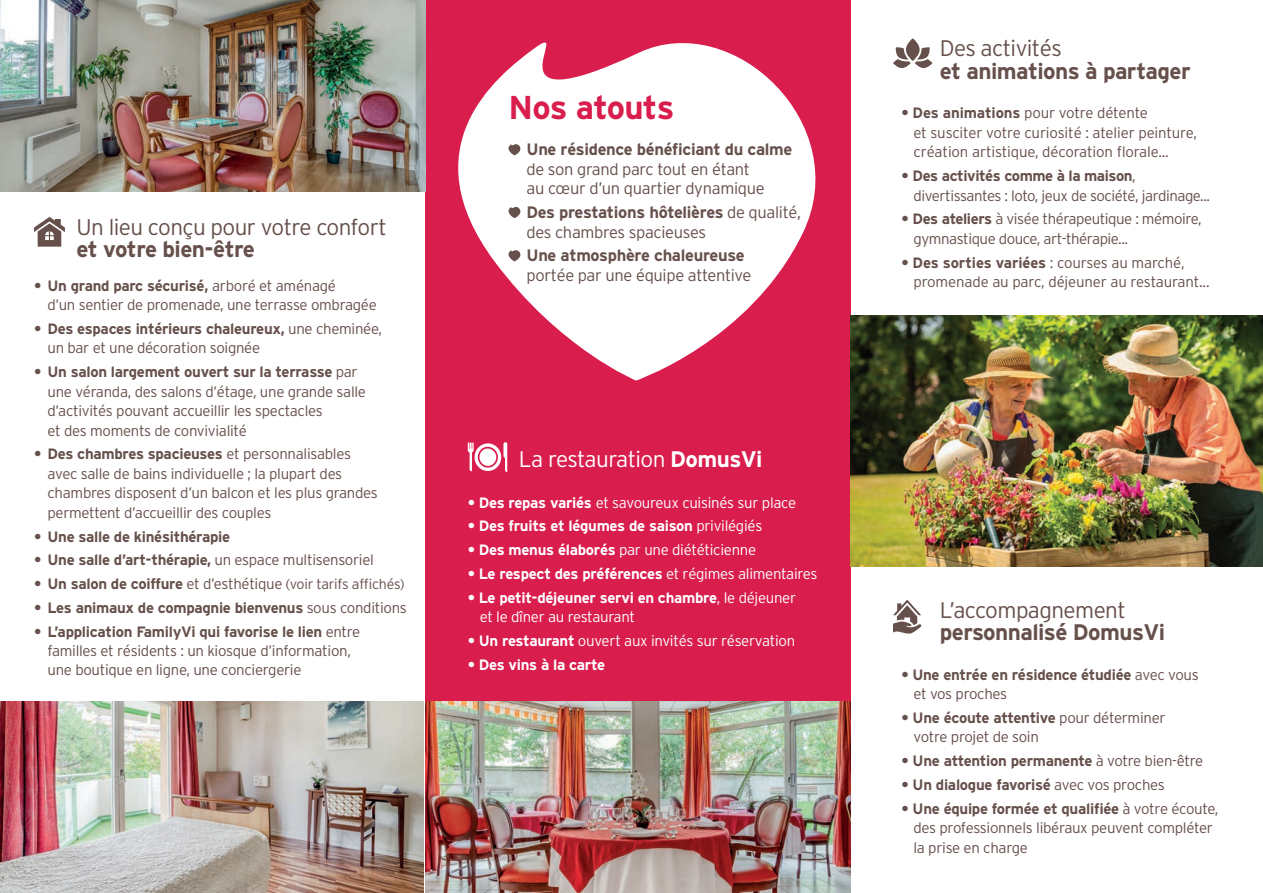
<style>
.page{position:relative;width:1263px;height:893px;background:#fff}
.page>*{position:absolute;margin:0;border:0;box-sizing:border-box;transform-origin:0 0}
.t1{font:700 33px "Interstate";letter-spacing:-.02em;color:#d91d4d}
.t2{font:700 22.5px "Interstate";letter-spacing:-.025em;color:#66504b}
.t3{font:300 22.5px "Interstate";letter-spacing:-.025em;color:#66504b}
.t4{font:300 22.5px "Interstate";letter-spacing:-.025em;color:#fff}
.t5{font:300 16.5px/19.5px "Interstate";letter-spacing:-.02em;color:#66504b}
.t6{font:700 16.5px "Interstate";letter-spacing:-.02em;color:#66504b}
.t7{font:300 15px/19.5px "Interstate";letter-spacing:-.02em;color:#66504b}
.t8{font:700 15px/19.5px "Interstate";letter-spacing:-.02em;color:#66504b}
.t9{font:300 15px/19.5px "Interstate";letter-spacing:-.02em;color:#fff}
.t10{font:700 15px "Interstate";letter-spacing:-.02em;color:#fff}
.t11{font:300 14.25px "Interstate";letter-spacing:-.02em;color:#66504b}
.s1{font-weight:700}
.s2{font-weight:300}
.s3{font-weight:700;font-size:15px}
.s4{font-size:15px}
</style>
<div class="page">
<svg style="left:893px;top:47px;width:39px;height:21px"></svg>
<svg style="left:906px;top:38px;width:13px;height:23px"></svg>
<svg style="left:893px;top:600px;width:29px;height:34px"></svg>
<div style="left:425px;top:0;width:425px;height:702px;background:#d91d4d"></div>
<img style="left:425px;top:702px;width:425px;height:191px">
<img style="left:0;top:0;width:425px;height:191px">
<img style="left:0;top:702px;width:423px;height:191px">
<svg style="left:411px;top:8px;width:444px;height:373px;fill:#fff"></svg>
<svg style="left:507px;top:143px;width:15px;height:12px"></svg>
<svg style="left:507px;top:206px;width:15px;height:12px"></svg>
<svg style="left:507px;top:249px;width:15px;height:12px"></svg>
<svg style="left:34px;top:217px;width:31px;height:30px"></svg>
<svg style="left:468px;top:442px;width:39px;height:30px"></svg>
<div style="left:479px;top:448px;width:17px;height:18px;background:#fff;border-radius:50%"></div>
<img style="left:850px;top:316px;width:413px;height:251px">
<h2 class="t3" style="left:77px;top:213px;width:312px">Un lieu conçu pour votre confort</h2>
<h2 class="t2" style="left:77px;top:236px;width:180px">et votre bien-être</h2>
<p class="t7" style="left:48px;top:275px;width:331px;text-indent:-14px"><span class="s1">• Un grand parc sécurisé,</span> arboré et aménagé<br>d’un sentier de promenade, une terrasse ombragée</p>
<p class="t7" style="left:48px;top:319px;width:336px;text-indent:-14px"><span class="s1">• Des espaces intérieurs chaleureux,</span> une cheminée, un bar et une décoration soignée</p>
<p class="t7" style="left:48px;top:362px;width:320px;text-indent:-14px"><span class="s1">• Un salon largement ouvert sur la terrasse</span> par une véranda, des salons d’étage, une grande salle d’activités pouvant accueillir les spectacles<br>et des moments de convivialité</p>
<p class="t7" style="left:48px;top:444px;width:332px;text-indent:-14px"><span class="s1">• Des chambres spacieuses</span> et personnalisables avec salle de bains individuelle ; la plupart des chambres disposent d’un balcon et les plus grandes permettent d’accueillir des couples</p>
<p class="t8" style="left:34px;top:526px;width:198px">• Une salle de kinésithérapie</p>
<p class="t8" style="left:34px;top:550px;width:341px">• Une salle d’art-thérapie, <span class="s2">un espace multisensoriel</span></p>
<p class="t11" style="left:34px;top:575px;width:372px"><span class="s3">• Un salon de coiffure</span> <span class="s4">et d’esthétique</span> (voir tarifs affichés)</p>
<p class="t8" style="left:34px;top:598px;width:374px">• Les animaux de compagnie bienvenus <span class="s2">sous conditions</span></p>
<p class="t7" style="left:48px;top:622px;width:314px;text-indent:-14px"><span class="s1">• L’application FamilyVi qui favorise le lien</span> entre familles et résidents : un kiosque d’information, une boutique en ligne, une conciergerie</p>
<h1 class="t1" style="left:508px;top:87px;width:167px">Nos atouts</h1>
<p class="t6" style="left:526px;top:140px;width:267px">Une résidence bénéficiant du calme</p>
<p class="t5" style="left:526px;top:159px;width:240px">de son grand parc tout en étant au cœur d’un quartier dynamique</p>
<p class="t5" style="left:526px;top:202px;width:276px"><span class="s1">Des prestations hôtelières</span> de qualité, des chambres spacieuses</p>
<p class="t6" style="left:526px;top:246px;width:220px">Une atmosphère chaleureuse</p>
<p class="t5" style="left:526px;top:265px;width:227px">portée par une équipe attentive</p>
<h2 class="t4" style="left:519px;top:445px;width:245px">La restauration <span class="s1">DomusVi</span></h2>
<p class="t9" style="left:468px;top:492px;width:330px"><span class="s1">• Des repas variés</span> et savoureux cuisinés sur place</p>
<p class="t10" style="left:468px;top:517px;width:296px">• Des fruits et légumes de saison <span class="s2">privilégiés</span></p>
<p class="t9" style="left:468px;top:540px;width:290px"><span class="s1">• Des menus élaborés</span> par une diététicienne</p>
<p class="t10" style="left:468px;top:564px;width:351px">• Le respect des préférences <span class="s2">et régimes alimentaires</span></p>
<p class="t9" style="left:480px;top:587px;width:318px;text-indent:-12px"><span class="s1">• Le petit-déjeuner servi en chambre</span>, le déjeuner et le dîner au restaurant</p>
<p class="t9" style="left:468px;top:631px;width:329px"><span class="s1">• Un restaurant</span> ouvert aux invités sur réservation</p>
<p class="t10" style="left:468px;top:655px;width:139px">• Des vins à la carte</p>
<h2 class="t3" style="left:940px;top:35px;width:124px">Des activités</h2>
<h2 class="t2" style="left:940px;top:57px;width:252px">et animations à partager</h2>
<p class="t7" style="left:913px;top:103px;width:285px;text-indent:-12px"><span class="s1">• Des animations</span> pour votre détente<br>et susciter votre curiosité : atelier peinture, création artistique, décoration florale...</p>
<p class="t7" style="left:913px;top:166px;width:298px;text-indent:-12px"><span class="s1">• Des activités comme à la maison</span>, divertissantes : loto, jeux de société, jardinage...</p>
<p class="t7" style="left:913px;top:209px;width:290px;text-indent:-12px"><span class="s1">• Des ateliers</span> à visée thérapeutique : mémoire, gymnastique douce, art-thérapie...</p>
<p class="t7" style="left:913px;top:252px;width:298px;text-indent:-12px"><span class="s1">• Des sorties variées</span> : courses au marché, promenade au parc, déjeuner au restaurant...</p>
<h2 class="t3" style="left:940px;top:596px;width:187px">L’accompagnement</h2>
<h2 class="t2" style="left:940px;top:618px;width:227px">personnalisé DomusVi</h2>
<p class="t8" style="left:913px;top:664px;width:287px;text-indent:-12px">• Une entrée en résidence étudiée <span class="s2">avec vous et vos proches</span></p>
<p class="t7" style="left:913px;top:708px;width:254px;text-indent:-12px"><span class="s1">• Une écoute attentive</span> pour déterminer votre projet de soin</p>
<p class="t8" style="left:901px;top:751px;width:303px">• Une attention permanente <span class="s2">à votre bien-être</span></p>
<p class="t8" style="left:901px;top:775px;width:265px">• Un dialogue favorisé <span class="s2">avec vos proches</span></p>
<p class="t7" style="left:913px;top:798px;width:306px;text-indent:-12px"><span class="s1">• Une équipe formée et qualifiée</span> à votre écoute, des professionnels libéraux peuvent compléter la prise en charge</p>
</div>
